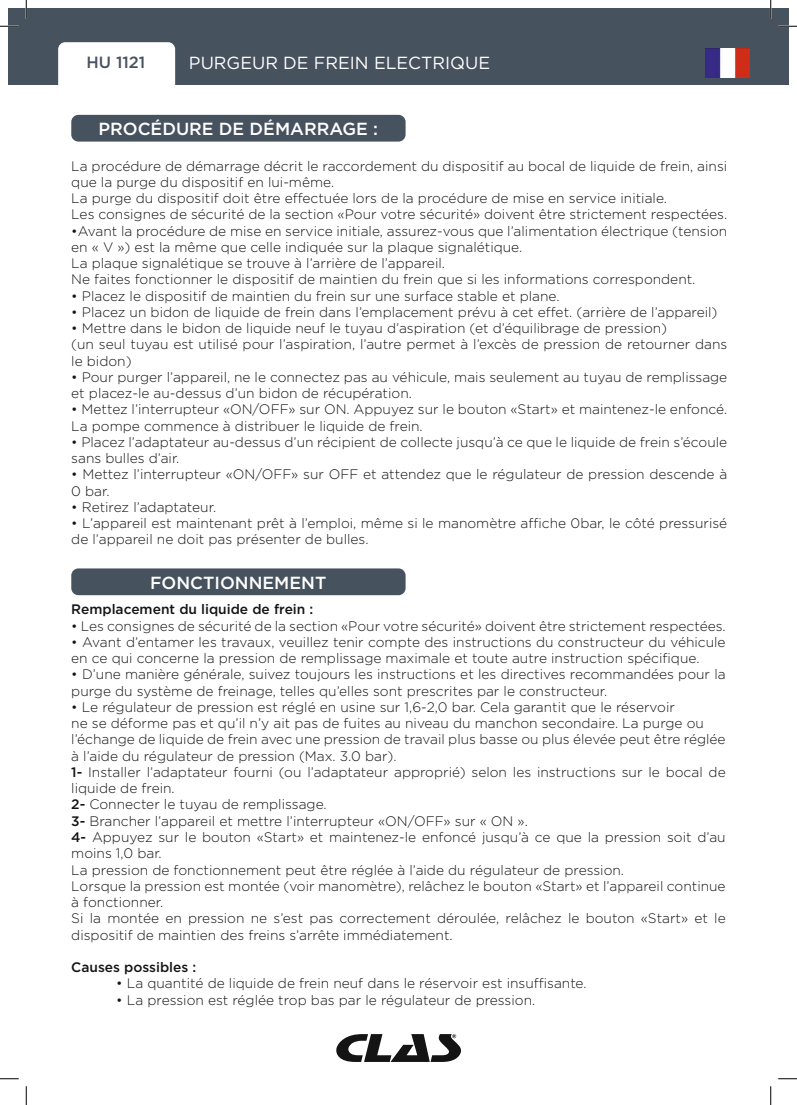
<style>
.page{position:relative;width:797px;height:1105px;background:#fff}
.page>*{position:absolute;margin:0;border:0;box-sizing:border-box;transform-origin:0 0}
.t1{font:500 17.5px "Gotham";color:#fff}
.t2{font:17.5px "Gotham";color:#fff}
.t3{font:500 16.25px "Gotham";color:#47525f}
.t4{font:300 13.75px/16.2px "Gotham";color:#131413}
.t5{font:500 13.75px "Gotham";color:#131413}
.s1{font-weight:500}
</style>
<div class="page">
<div style="left:9px;top:9px;width:17px;height:76px;background:#47525f"></div>
<div style="left:26px;top:9px;width:762px;height:76px;background:#47525f"></div>
<div style="left:58px;top:42px;width:117px;height:58px;background:#fff;border-radius:7px"></div>
<img style="left:705px;top:48px;width:44px;height:29px">
<svg style="left:336px;top:1034px;width:125px;height:28px"></svg>
<div style="left:71px;top:115px;width:334px;height:27px;background:#47525f;border-radius:7px"></div>
<div style="left:71px;top:568px;width:334px;height:27px;background:#47525f;border-radius:7px"></div>
<svg style="left:0;top:25px;width:19px;height:2px"></svg>
<svg style="left:778px;top:25px;width:19px;height:2px"></svg>
<svg style="left:0;top:1078px;width:19px;height:1px"></svg>
<svg style="left:778px;top:1078px;width:19px;height:1px"></svg>
<svg style="left:25px;top:0;width:2px;height:19px"></svg>
<svg style="left:25px;top:1086px;width:2px;height:19px"></svg>
<svg style="left:770px;top:0;width:1px;height:19px"></svg>
<svg style="left:770px;top:1086px;width:1px;height:19px"></svg>
<p class="t3" style="left:86px;top:52px;width:60px">HU 1121</p>
<p class="t2" style="left:189px;top:52px;width:303px">PURGEUR DE FREIN ELECTRIQUE</p>
<p class="t1" style="left:98px;top:118px;width:281px">PROCÉDURE DE DÉMARRAGE :</p>
<p class="t4" style="left:71px;top:157px;width:657px">La procédure de démarrage décrit le raccordement du dispositif au bocal de liquide de frein, ainsi que la purge du dispositif en lui-même.<br>La purge du dispositif doit être effectuée lors de la procédure de mise en service initiale.<br>Les consignes de sécurité de la section «Pour votre sécurité» doivent être strictement respectées.</p>
<p class="t4" style="left:71px;top:222px;width:657px">•Avant la procédure de mise en service initiale, assurez-vous que l’alimentation électrique (tension en « V ») est la même que celle indiquée sur la plaque signalétique.<br>La plaque signalétique se trouve à l’arrière de l’appareil.<br>Ne faites fonctionner le dispositif de maintien du frein que si les informations correspondent.</p>
<p class="t4" style="left:71px;top:287px;width:490px">• Placez le dispositif de maintien du frein sur une surface stable et plane.</p>
<p class="t4" style="left:71px;top:303px;width:647px">• Placez un bidon de liquide de frein dans l’emplacement prévu à cet effet. (arrière de l’appareil)</p>
<p class="t4" style="left:71px;top:320px;width:657px">• Mettre dans le bidon de liquide neuf le tuyau d’aspiration (et d’équilibrage de pression)<br>(un seul tuyau est utilisé pour l’aspiration, l’autre permet à l’excès de pression de retourner dans le bidon)</p>
<p class="t4" style="left:71px;top:369px;width:657px">• Pour purger l’appareil, ne le connectez pas au véhicule, mais seulement au tuyau de remplissage et placez-le au-dessus d’un bidon de récupération.</p>
<p class="t4" style="left:71px;top:401px;width:657px">• Mettez l’interrupteur «ON/OFF» sur ON. Appuyez sur le bouton «Start» et maintenez-le enfoncé.<br>La pompe commence à distribuer le liquide de frein.</p>
<p class="t4" style="left:71px;top:434px;width:657px">• Placez l’adaptateur au-dessus d’un récipient de collecte jusqu’à ce que le liquide de frein s’écoule sans bulles d’air.</p>
<p class="t4" style="left:71px;top:466px;width:657px">• Mettez l’interrupteur «ON/OFF» sur OFF et attendez que le régulateur de pression descende à<br>0 bar.</p>
<p class="t4" style="left:71px;top:499px;width:146px">• Retirez l’adaptateur.</p>
<p class="t4" style="left:71px;top:515px;width:657px">• L’appareil est maintenant prêt à l’emploi, même si le manomètre affiche 0bar, le côté pressurisé de l’appareil ne doit pas présenter de bulles.</p>
<p class="t1" style="left:150px;top:571px;width:178px">FONCTIONNEMENT</p>
<p class="t5" style="left:71px;top:601px;width:243px">Remplacement du liquide de frein :</p>
<p class="t4" style="left:71px;top:617px;width:656px">• Les consignes de sécurité de la section «Pour votre sécurité» doivent être strictement respectées.</p>
<p class="t4" style="left:71px;top:634px;width:656px">• Avant d’entamer les travaux, veuillez tenir compte des instructions du constructeur du véhicule en ce qui concerne la pression de remplissage maximale et toute autre instruction spécifique.</p>
<p class="t4" style="left:71px;top:666px;width:656px">• D’une manière générale, suivez toujours les instructions et les directives recommandées pour la purge du système de freinage, telles qu’elles sont prescrites par le constructeur.</p>
<p class="t4" style="left:71px;top:699px;width:656px">• Le régulateur de pression est réglé en usine sur 1,6-2,0 bar. Cela garantit que le réservoir<br>ne se déforme pas et qu’il n’y ait pas de fuites au niveau du manchon secondaire. La purge ou l’échange de liquide de frein avec une pression de travail plus basse ou plus élevée peut être réglée à l’aide du régulateur de pression (Max. 3.0 bar).<br><span class="s1">1-</span> Installer l’adaptateur fourni (ou l’adaptateur approprié) selon les instructions sur le bocal de liquide de frein.<br><span class="s1">2-</span> Connecter le tuyau de remplissage.<br><span class="s1">3-</span> Brancher l’appareil et mettre l’interrupteur «ON/OFF» sur « ON ».<br><span class="s1">4-</span> Appuyez sur le bouton «Start» et maintenez-le enfoncé jusqu’à ce que la pression soit d’au moins 1,0 bar.<br>La pression de fonctionnement peut être réglée à l’aide du régulateur de pression.<br>Lorsque la pression est montée (voir manomètre), relâchez le bouton «Start» et l’appareil continue à fonctionner.<br>Si la montée en pression ne s’est pas correctement déroulée, relâchez le bouton «Start» et le dispositif de maintien des freins s’arrête immédiatement.</p>
<p class="t5" style="left:71px;top:958px;width:126px">Causes possibles :</p>
<p class="t4" style="left:116px;top:975px;width:472px">• La quantité de liquide de frein neuf dans le réservoir est insuffisante.</p>
<p class="t4" style="left:116px;top:991px;width:420px">• La pression est réglée trop bas par le régulateur de pression.</p>
</div>
